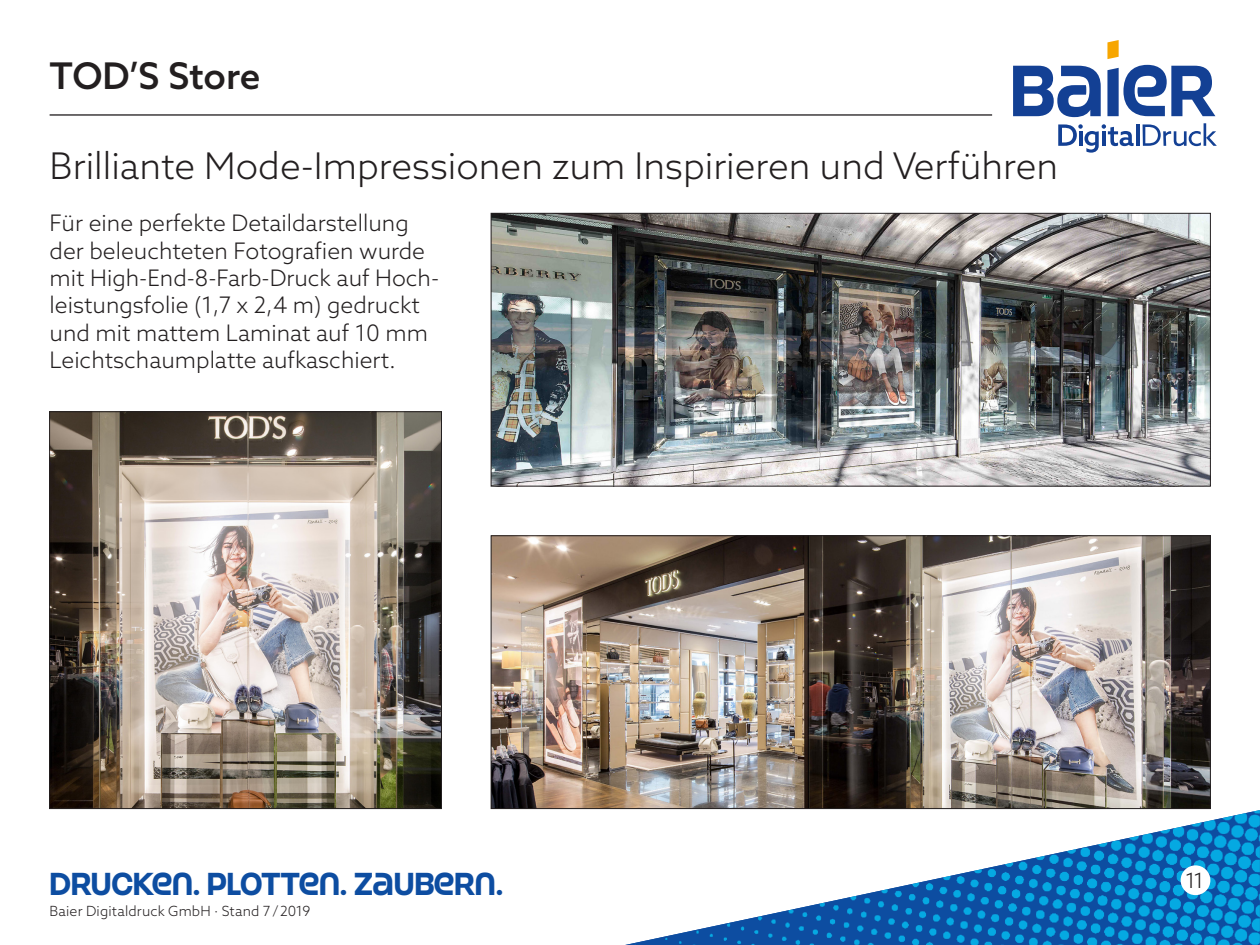
<style>
.page{position:relative;width:1260px;height:945px;background:#fff}
.page>*{position:absolute;margin:0;border:0;box-sizing:border-box;transform-origin:0 0}
.t1{font:300 36.75px "Azo Sans";color:#231f20}
.t2{font:500 36.75px "Azo Sans";letter-spacing:-.005em;color:#231f20}
.t3{font:700 31.5px "Strenuous Rg";letter-spacing:-.005em;color:#0d4da1}
.t4{font:300 22.75px/27.3px "Azo Sans";color:#231f20}
.t5{font:300 21px "Azo Sans";color:#231f20}
.t6{font:300 14px "Azo Sans";letter-spacing:.01em;color:#231f20}
</style>
<div class="page">
<img style="left:1034px;top:810px;width:226px;height:48px">
<svg style="left:625px;top:858px;width:635px;height:87px"></svg>
<hr style="left:50px;top:114px;width:942px;height:2px;background:#231f20">
<svg style="left:1013px;top:66px;width:88px;height:51px"></svg>
<svg style="left:1107px;top:65px;width:108px;height:51px"></svg>
<svg style="left:1107px;top:40px;width:12px;height:19px"></svg>
<svg style="left:1058px;top:124px;width:76px;height:29px"></svg>
<hr style="left:1136px;top:124px;width:3px;height:22px;background:#134094">
<svg style="left:1143px;top:123px;width:74px;height:23px"></svg>
<div style="left:1181px;top:865px;width:29px;height:30px;background:#fff;border-radius:50%"></div>
<img style="left:493px;top:215px;width:716px;height:270px">
<div style="left:491px;top:213px;width:720px;height:274px;border:1px solid #231f20"></div>
<img style="left:493px;top:537px;width:716px;height:270px">
<div style="left:491px;top:535px;width:720px;height:274px;border:1px solid #231f20"></div>
<img style="left:51px;top:413px;width:389px;height:394px">
<div style="left:49px;top:411px;width:393px;height:398px;border:1px solid #231f20"></div>
<p class="t2" style="left:50px;top:51px;width:213px">TOD’S Store</p>
<p class="t1" style="left:50px;top:142px;width:1010px">Brilliante Mode-Impressionen zum Inspirieren und Verführen</p>
<p class="t4" style="left:50px;top:209px;width:388px">Für eine perfekte Detaildarstellung der beleuchteten Fotografien wurde mit High-End-8-Farb-Druck auf Hoch&shy;leistungsfolie (1,7 x 2,4 m) gedruckt und mit mattem Laminat auf 10 mm Leichtschaumplatte aufkaschiert.</p>
<h2 class="t3" style="left:50px;top:865px;width:455px">DRUCKEN. PLOTTEN. ZAUBERN.</h2>
<p class="t5" style="left:1185px;top:867px;width:21px">11</p>
<p class="t6" style="left:50px;top:902px;width:262px">Baier Digitaldruck GmbH · Stand 7/2019</p>
</div>
